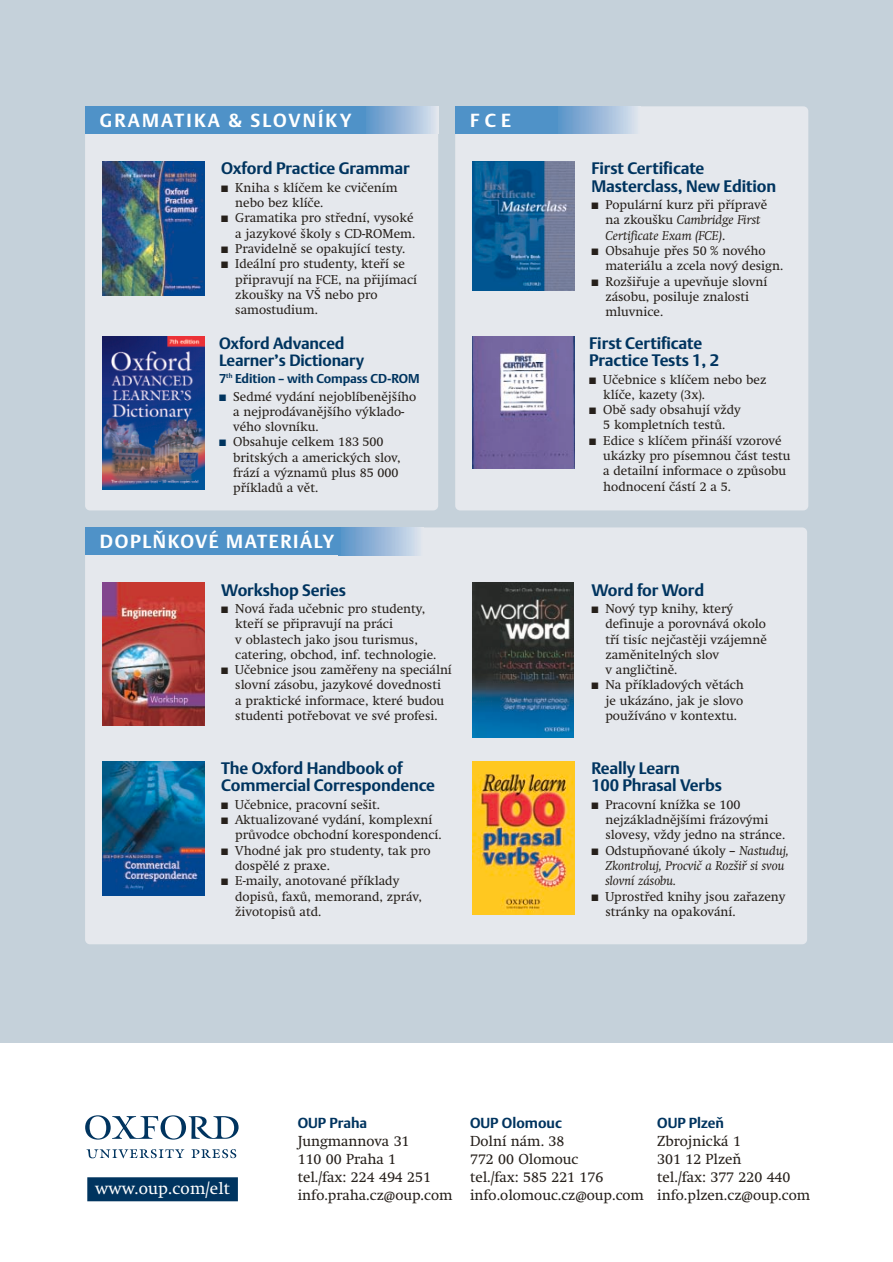
<style>
.page{position:relative;width:893px;height:1262px;background:#fff}
.page>*{position:absolute;margin:0;border:0;box-sizing:border-box;transform-origin:0 0}
.t1{font:54px "OUP1";color:#00345f}
.t2{font:700 18.75px "OUP Argo Light CE";letter-spacing:.085em;color:#fff}
.t3{font:700 18.75px "OUP Argo Light CE";letter-spacing:.115em;color:#fff}
.t4{font:700 16.5px/17.2px "OUP Argo Light CE";letter-spacing:-.01em;color:#00345f}
.t5{font:16.5px "OUP Swift CE";letter-spacing:.01em;color:#fff}
.t6{font:700 16.2px/17.2px "OUP Argo Light CE";letter-spacing:-.01em;color:#00345f}
.t7{font:14.4px/18px "OUP Swift CE";color:#26201b}
.t8{font:700 14.4px "OUP Argo Light CE";color:#00345f}
.t9{font:12.75px/15.3px "OUP Swift CE";color:#26201b}
.t10{font:italic 12.75px/15.3px "OUP Swift CE";color:#26201b}
.t11{font:700 12.75px "OUP Argo Light CE";letter-spacing:-.01em;color:#00345f}
.s1{color:#00345f}
.s2{font-style:italic}
.s3{font-style:normal}
</style>
<div class="page">
<div style="left:0;top:0;width:892px;height:1042px;background:#c5d1da"></div>
<div style="left:85px;top:527px;width:722px;height:417px;background:#e5e8ed;border-radius:5px"></div>
<div style="left:85px;top:106px;width:353px;height:404px;background:#e5e8ed;border-radius:5px"></div>
<div style="left:455px;top:106px;width:353px;height:404px;background:#e5e8ed;border-radius:5px"></div>
<div style="left:87px;top:1177px;width:151px;height:24px;background:#00345f"></div>
<img style="left:102px;top:761px;width:102px;height:134px">
<img style="left:102px;top:583px;width:102px;height:142px">
<img style="left:472px;top:761px;width:102px;height:153px">
<img style="left:472px;top:583px;width:101px;height:154px">
<svg style="left:366px;top:106px;width:73px;height:28px;background:#9bbada"></svg>
<svg style="left:340px;top:527px;width:79px;height:28px;background:#96b7d9"></svg>
<svg style="left:557px;top:106px;width:79px;height:28px;background:#96b7d9"></svg>
<div style="left:85px;top:527px;width:255px;height:28px;background:#4f92c8"></div>
<img style="left:102px;top:162px;width:102px;height:134px">
<img style="left:472px;top:162px;width:102px;height:128px">
<div style="left:455px;top:106px;width:102px;height:28px;background:#4f92c8"></div>
<img style="left:102px;top:336px;width:102px;height:153px">
<img style="left:472px;top:336px;width:102px;height:132px">
<div style="left:85px;top:106px;width:281px;height:28px;background:#4f92c8"></div>
<h2 class="t3" style="left:100px;top:112px;width:253px">GRAMATIKA &amp; SLOVNÍKY</h2>
<p class="t4" style="left:221px;top:161px;width:190px">Oxford Practice Grammar</p>
<p class="t9" style="left:235px;top:181px;width:164px;text-indent:-14px">■ Kniha s klíčem ke cvičením nebo bez klíče.</p>
<p class="t9" style="left:221px;top:212px;width:195px;text-align:right">■ Gramatika pro střední, vysoké a jazykové školy s CD-ROMem.</p>
<p class="t9" style="left:221px;top:242px;width:185px">■ Pravidelně se opakující testy.</p>
<p class="t9" style="left:235px;top:258px;width:183px;text-indent:-14px">■ Ideální pro studenty, kteří se připravují na FCE, na přijímací zkoušky na VŠ nebo pro samostudium.</p>
<p class="t6" style="left:219px;top:335px;width:147px">Oxford Advanced<br>Learner’s Dictionary</p>
<p class="t11" style="left:219px;top:373px;width:202px">7<sup>th</sup> Edition – with Compass CD-ROM</p>
<p class="t9" style="left:233px;top:390px;width:185px;text-indent:-14px"><span class="s1">■</span> Sedmé vydání nejoblíbenějšího a nejprodávanějšího výklado&shy;vého slovníku.</p>
<p class="t9" style="left:233px;top:436px;width:169px;text-indent:-14px"><span class="s1">■</span> Obsahuje celkem 183 500 britských a amerických slov, frází a významů plus 85 000 příkladů a vět.</p>
<h2 class="t2" style="left:100px;top:533px;width:235px">DOPLŇKOVÉ MATERIÁLY</h2>
<p class="t4" style="left:221px;top:582px;width:126px">Workshop Series</p>
<p class="t9" style="left:235px;top:602px;width:203px;text-indent:-14px">■ Nová řada učebnic pro studenty, kteří se připravují na práci<br>v oblastech jako jsou turismus, catering, obchod, inf. technologie.</p>
<p class="t9" style="left:221px;top:663px;width:232px;text-align:center">■ Učebnice jsou zaměřeny na speciální slovní zásobu, jazykové dovednosti<br>a praktické informace, které budou studenti potřebovat ve své profesi.</p>
<p class="t4" style="left:221px;top:760px;width:215px">The Oxford Handbook of<br>Commercial Correspondence</p>
<p class="t9" style="left:221px;top:798px;width:160px">■ Učebnice, pracovní sešit.</p>
<p class="t9" style="left:235px;top:813px;width:208px;text-indent:-14px">■ Aktualizované vydání, komplexní průvodce obchodní korespondencí.</p>
<p class="t9" style="left:235px;top:844px;width:197px;text-indent:-14px">■ Vhodné jak pro studenty, tak pro dospělé z praxe.</p>
<p class="t9" style="left:235px;top:874px;width:188px;text-indent:-14px">■ E-maily, anotované příklady dopisů, faxů, memorand, zpráv, životopisů atd.</p>
<h2 class="t2" style="left:470px;top:112px;width:43px">FCE</h2>
<p class="t4" style="left:591px;top:161px;width:186px">First Certificate<br>Masterclass, New Edition</p>
<p class="t9" style="left:605px;top:198px;width:163px;text-indent:-14px">■ Populární kurz při přípravě na zkoušku <span class="s2">Cambridge First<br>Certificate Exam (FCE)</span>.</p>
<p class="t9" style="left:605px;top:244px;width:179px;text-indent:-14px">■ Obsahuje přes 50 % nového materiálu a zcela nový design.</p>
<p class="t9" style="left:605px;top:275px;width:163px;text-indent:-14px">■ Rozšiřuje a upevňuje slovní zásobu, posiluje znalosti mluvnice.</p>
<p class="t4" style="left:589px;top:335px;width:131px">First Certificate<br>Practice Tests 1, 2</p>
<p class="t9" style="left:603px;top:373px;width:165px;text-indent:-14px">■ Učebnice s klíčem nebo bez klíče, kazety (3x).</p>
<p class="t9" style="left:589px;top:403px;width:153px;text-align:center">■ Obě sady obsahují vždy<br>5 kompletních testů.</p>
<p class="t9" style="left:603px;top:434px;width:189px;text-indent:-14px">■ Edice s klíčem přináší vzorové ukázky pro písemnou část testu a detailní informace o způsobu hodnocení částí 2 a 5.</p>
<p class="t4" style="left:591px;top:582px;width:114px">Word for Word</p>
<p class="t9" style="left:605px;top:602px;width:163px;text-indent:-14px">■ Nový typ knihy, který definuje a porovnává okolo tří tisíc nejčastěji vzájemně zaměnitelných slov<br>v angličtině.</p>
<p class="t9" style="left:605px;top:679px;width:140px;text-align:justify;text-indent:-14px">■ Na příkladových větách je ukázáno, jak je slovo používáno v kontextu.</p>
<p class="t4" style="left:591px;top:760px;width:132px">Really Learn<br>100 Phrasal Verbs</p>
<p class="t9" style="left:605px;top:798px;width:181px;text-indent:-14px">■ Pracovní knížka se 100 nejzákladnějšími frázovými slovesy, vždy jedno na stránce.</p>
<p class="t10" style="left:605px;top:844px;width:185px;text-indent:-14px">■ <span class="s3">Odstupňované úkoly –</span> Nastuduj,<br>Zkontroluj, Procvič a Rozšiř si svou slovní zásobu.</p>
<p class="t9" style="left:605px;top:890px;width:181px;text-indent:-14px">■ Uprostřed knihy jsou zařazeny stránky na opakování.</p>
<h1 class="t1" style="left:85px;top:1107px;width:155px">1</h1>
<p class="t5" style="left:95px;top:1182px;width:136px">www.oup.com/elt</p>
<p class="t8" style="left:298px;top:1116px;width:71px">OUP Praha</p>
<p class="t7" style="left:298px;top:1133px;width:156px">Jungmannova 31<br>110 00 Praha 1<br>tel./fax: 224 494 251 info.praha.cz@oup.com</p>
<p class="t8" style="left:470px;top:1116px;width:93px">OUP Olomouc</p>
<p class="t7" style="left:470px;top:1133px;width:175px">Dolní nám. 38<br>772 00 Olomouc<br>tel./fax: 585 221 176 info.olomouc.cz@oup.com</p>
<p class="t8" style="left:657px;top:1116px;width:68px">OUP Plzeň</p>
<p class="t7" style="left:657px;top:1133px;width:154px">Zbrojnická 1<br>301 12 Plzeň<br>tel./fax: 377 220 440 info.plzen.cz@oup.com</p>
</div>
